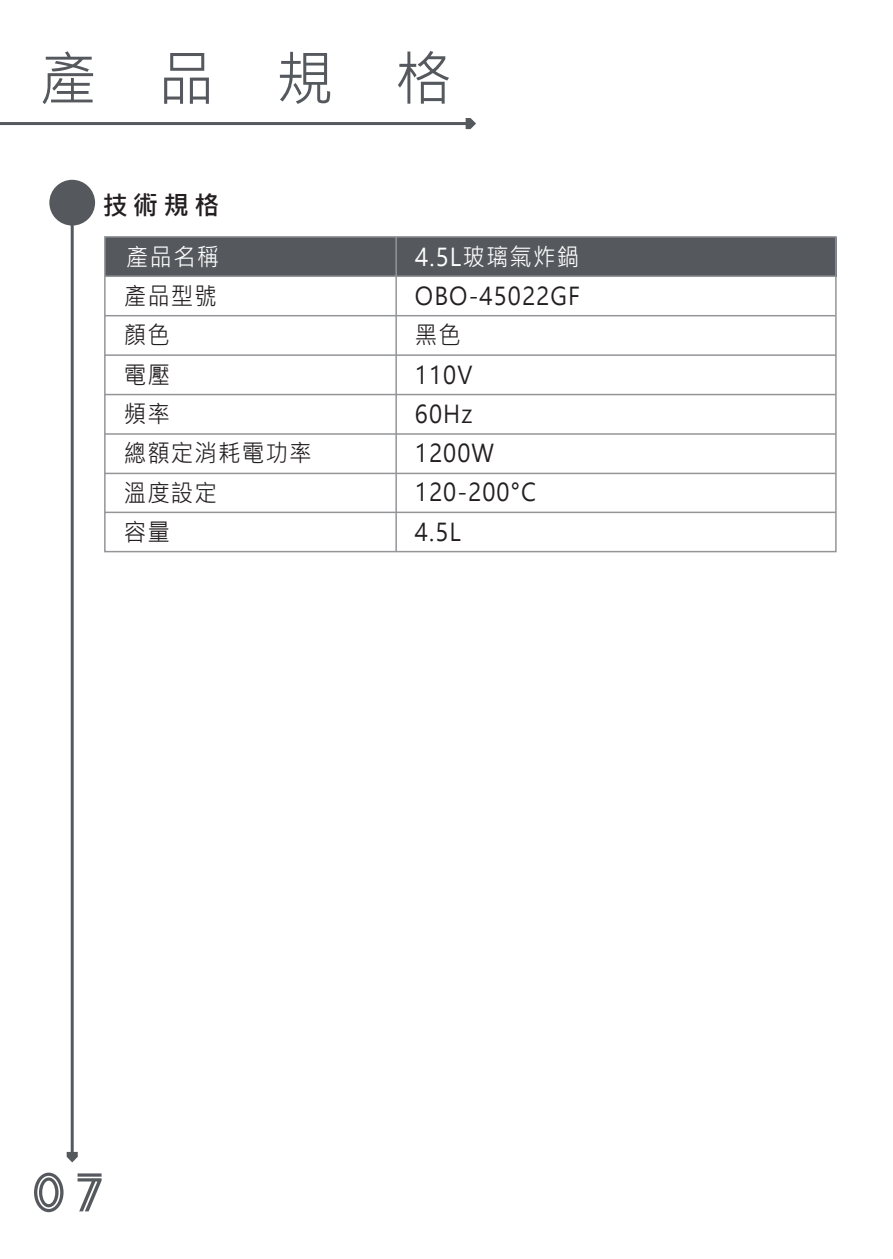
<style>
.page{position:relative;width:893px;height:1259px;background:#fff}
.page>*{position:absolute;margin:0;border:0;box-sizing:border-box;transform-origin:0 0}
.t1{font:59.7px "Microsoft Jheng Hei UI Regular";color:#55595e}
.t2{font:26.4px "Microsoft Jheng Hei UI Bold";color:#231f20}
.t3{font:24.3px/39.3px "Microsoft Jheng Hei UI Regular";letter-spacing:.05em;color:#231f20;scale:.92 1}
.t4{font:24.3px "Microsoft Jheng Hei UI Regular";letter-spacing:.05em;color:#fff;scale:.92 1}
</style>
<div class="page">
<div style="left:49px;top:180px;width:46px;height:45px;background:#55595e;border-radius:50%"></div>
<hr style="left:71px;top:215px;width:3px;height:939px;background:#55595e">
<svg style="left:67px;top:1152px;width:11px;height:10px"></svg>
<hr style="left:0;top:122px;width:467px;height:3px;background:#55595e">
<svg style="left:466px;top:118px;width:10px;height:11px"></svg>
<svg style="left:34px;top:1172px;width:30px;height:40px"></svg>
<svg style="left:78px;top:1173px;width:24px;height:38px"></svg>
<div style="left:105px;top:238px;width:732px;height:39px;background:#55595e"></div>
<div style="left:104px;top:236px;width:733px;height:316px;border:2px solid #939598"></div>
<hr style="left:395px;top:237px;width:2px;height:314px;background:#939598">
<hr style="left:105px;top:275px;width:731px;height:2px;background:#939598">
<hr style="left:105px;top:315px;width:731px;height:1px;background:#939598">
<hr style="left:105px;top:354px;width:731px;height:2px;background:#939598">
<hr style="left:105px;top:394px;width:731px;height:1px;background:#939598">
<hr style="left:105px;top:433px;width:731px;height:2px;background:#939598">
<hr style="left:105px;top:473px;width:731px;height:1px;background:#939598">
<hr style="left:105px;top:511px;width:731px;height:2px;background:#939598">
<h1 class="t1" style="left:39px;top:41px;width:415px">產 品 規 格</h1>
<p class="t2" style="left:102px;top:188px;width:119px">技術規格</p>
<p class="t4" style="left:126px;top:241px;width:103px">產品名稱</p>
<p class="t4" style="left:415px;top:241px;width:180px">4.5L玻璃氣炸鍋</p>
<p class="t3" style="left:124px;top:276px;width:206px">產品型號<br>顏色<br>電壓<br>頻率<br>總額定消耗電功率溫度設定<br>容量</p>
<p class="t3" style="left:415px;top:276px;width:181px">OBO-45022GF黑色<br>110V<br>60Hz<br>1200W<br>120-200°C<br>4.5L</p>
</div>
